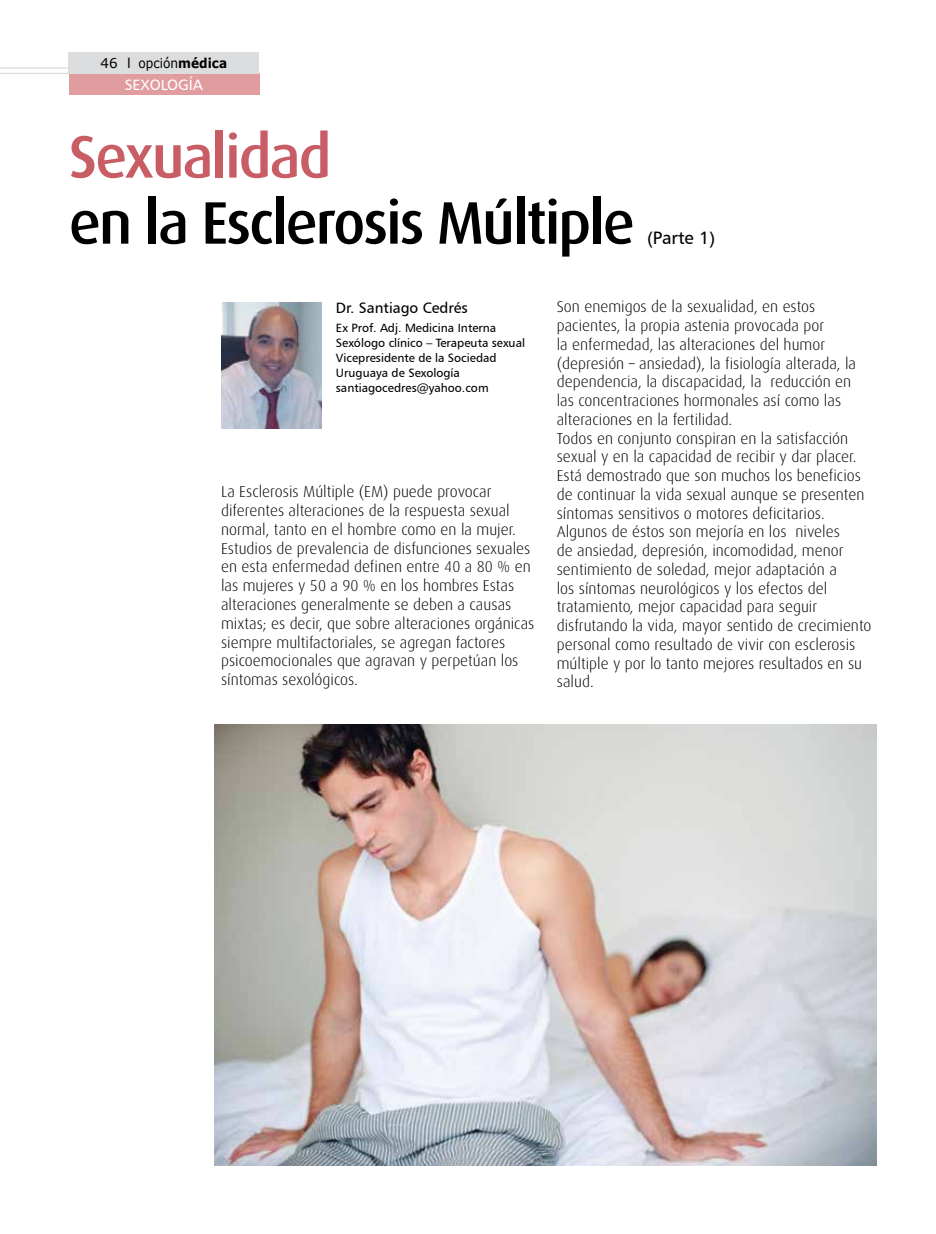
<style>
.page{position:relative;width:936px;height:1234px;background:#fff}
.page>*{position:absolute;margin:0;border:0;box-sizing:border-box;transform-origin:0 0}
.t1{font:500 60px "Dax";letter-spacing:-.035em;color:#000}
.t2{font:500 60px "Dax";letter-spacing:-.035em;color:#c85d65}
.t3{font:18px "Humanist 777 BT Roman B";color:#000}
.t4{font:300 15.75px/18.8px "Dax";color:#000}
.t5{font:15px "Humanist 777 BT Roman B";color:#000}
.t6{font:15px "Humanist 777 BT Roman B";color:#fff}
.t7{font:13.5px "Verdana";color:#000}
.t8{font:12px/15px "Humanist 777 BT Roman B";color:#000}
.s1{font-weight:700}
</style>
<div class="page">
<hr style="left:0;top:67px;width:68px;height:1px;background:#d1d3d4">
<div style="left:69px;top:73px;width:190px;height:22px;background:#e09c9e"></div>
<img style="left:221px;top:302px;width:101px;height:126px">
<div style="left:68px;top:52px;width:191px;height:22px;background:#dcddde"></div>
<hr style="left:0;top:73px;width:68px;height:1px;background:#d1d3d4">
<img style="left:214px;top:724px;width:662px;height:441px">
<p class="t7" style="left:100px;top:51px;width:128px">46 l opción<span class="s1">médica</span></p>
<p class="t6" style="left:125px;top:76px;width:80px">SEXOLOGÍA</p>
<p class="t7" style="left:100px;top:54px;width:128px">46 l opción<span class="s1">médica</span></p>
<h1 class="t2" style="left:69px;top:123px;width:264px">Sexualidad</h1>
<h1 class="t1" style="left:69px;top:189px;width:567px">en la Esclerosis Múltiple</h1>
<p class="t3" style="left:647px;top:226px;width:70px">(Parte 1)</p>
<p class="t5" style="left:336px;top:298px;width:133px">Dr. Santiago Cedrés</p>
<p class="t8" style="left:336px;top:320px;width:190px">Ex Prof. Adj. Medicina Interna<br>Sexólogo clínico – Terapeuta sexual<br>Vicepresidente de la Sociedad<br>Uruguaya de Sexología santiagocedres@yahoo.com</p>
<p class="t4" style="left:221px;top:482px;width:315px">La Esclerosis Múltiple (EM) puede provocar diferentes alteraciones de la respuesta sexual normal, tanto en el hombre como en la mujer.<br>Estudios de prevalencia de disfunciones sexuales en esta enfermedad definen entre 40 a 80 % en las mujeres y 50 a 90 % en los hombres Estas alteraciones generalmente se deben a causas mixtas; es decir, que sobre alteraciones orgánicas siempre multifactoriales, se agregan factores psicoemocionales que agravan y perpetúan los síntomas sexológicos.</p>
<p class="t4" style="left:556px;top:297px;width:316px">Son enemigos de la sexualidad, en estos pacientes, la propia astenia provocada por<br>la enfermedad, las alteraciones del humor (depresión – ansiedad), la fisiología alterada, la dependencia, la discapacidad, la reducción en las concentraciones hormonales así como las alteraciones en la fertilidad.<br>Todos en conjunto conspiran en la satisfacción sexual y en la capacidad de recibir y dar placer.<br>Está demostrado que son muchos los beneficios de continuar la vida sexual aunque se presenten síntomas sensitivos o motores deficitarios.<br>Algunos de éstos son mejoría en los niveles<br>de ansiedad, depresión, incomodidad, menor sentimiento de soledad, mejor adaptación a<br>los síntomas neurológicos y los efectos del tratamiento, mejor capacidad para seguir disfrutando la vida, mayor sentido de crecimiento personal como resultado de vivir con esclerosis múltiple y por lo tanto mejores resultados en su salud.</p>
</div>
